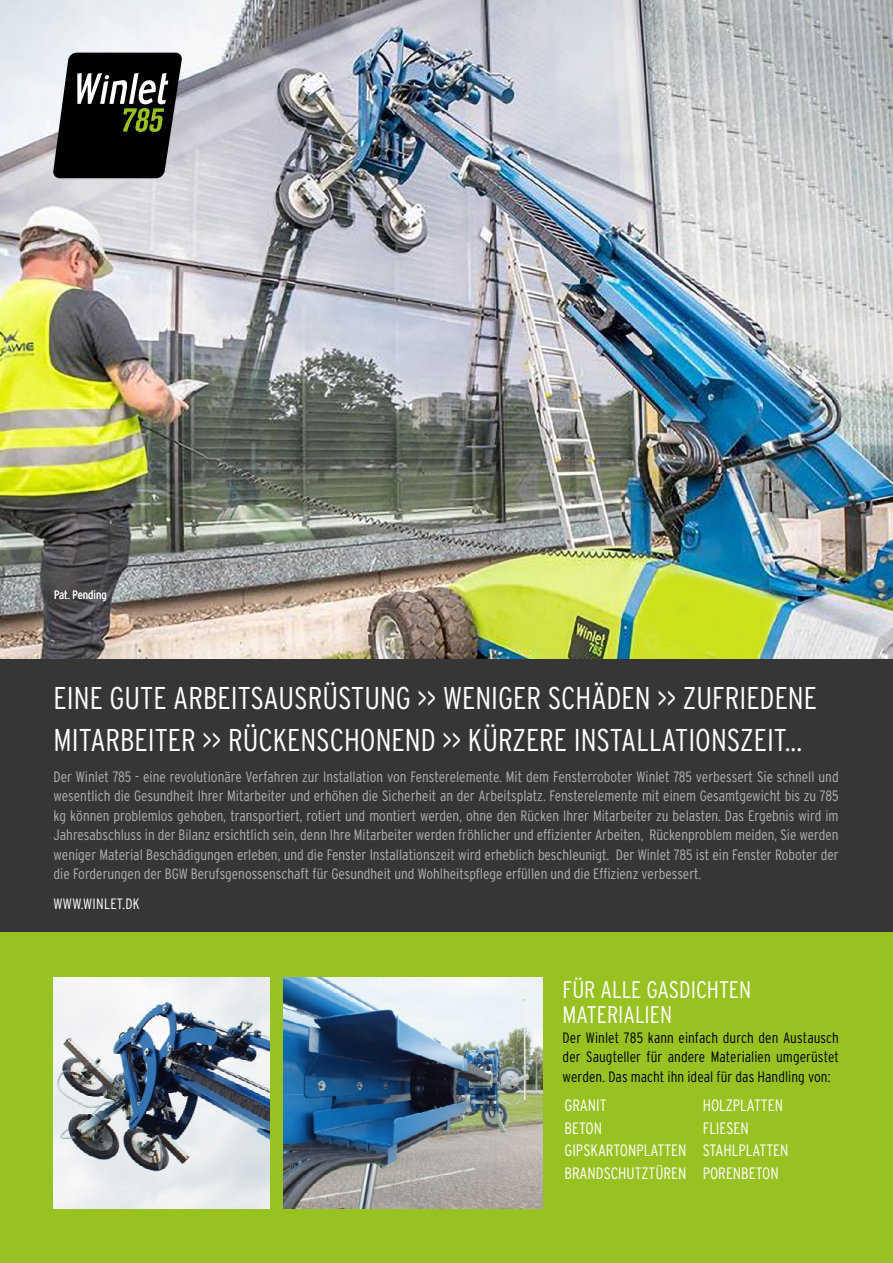
<style>
.page{position:relative;width:893px;height:1263px;background:#fff}
.page>*{position:absolute;margin:0;border:0;box-sizing:border-box;transform-origin:0 0}
.t1{font:300 condensed 31.5px/42px "Interstate";color:#fff}
.t2{font:300 condensed 24px/25.5px "Interstate";color:#fff}
.t3{font:300 condensed 16.5px/22.5px "Interstate";color:#fff}
.t4{font:300 condensed 15px/19.5px "Interstate";color:#b3b2b2;text-align:justify}
.t5{font:300 condensed 15px/19.5px "Interstate";letter-spacing:.005em;color:#000;text-align:justify}
.t6{font:300 condensed 15px "Interstate";letter-spacing:.02em;color:#fff}
.t7{font:300 condensed 12px "Interstate";color:#fff}
</style>
<div class="page">
<div style="left:0;top:897px;width:893px;height:366px;background:#98c222"></div>
<img style="left:0;top:0;width:893px;height:659px">
<div style="left:0;top:659px;width:893px;height:272px;background:#373636"></div>
<img style="left:284px;top:977px;width:259px;height:232px">
<img style="left:53px;top:977px;width:217px;height:232px">
<svg style="left:53px;top:53px;width:129px;height:125px;background:#343531"></svg>
<p class="t7" style="left:54px;top:587px;width:54px">Pat. Pending</p>
<h1 class="t1" style="left:54px;top:676px;width:765px">EINE GUTE ARBEITSAUSRÜSTUNG &gt;&gt; WENIGER SCHÄDEN &gt;&gt; ZUFRIEDENE<br>MITARBEITER &gt;&gt; RÜCKENSCHONEND &gt;&gt; KÜRZERE INSTALLATIONSZEIT...</h1>
<p class="t4" style="left:54px;top:767px;width:787px">Der Winlet 785 - eine revolutionäre Verfahren zur Installation von Fensterelemente. Mit dem Fensterroboter Winlet 785 verbessert Sie schnell und wesentlich die Gesundheit Ihrer Mitarbeiter und erhöhen die Sicherheit an der Arbeitsplatz. Fensterelemente mit einem Gesamtgewicht bis zu 785 kg können problemlos gehoben, transportiert, rotiert und montiert werden, ohne den Rücken Ihrer Mitarbeiter zu belasten. Das Ergebnis wird im Jahresabschluss in der Bilanz ersichtlich sein, denn Ihre Mitarbeiter werden fröhlicher und effizienter Arbeiten, Rückenproblem meiden, Sie werden weniger Material Beschädigungen erleben, und die Fenster Installationszeit wird erheblich beschleunigt. Der Winlet 785 ist ein Fenster Roboter der die Forderungen der BGW Berufsgenossenschaft für Gesundheit und Wohlheitspflege erfüllen und die Effizienz verbessert.</p>
<p class="t6" style="left:54px;top:895px;width:88px">WWW.WINLET.DK</p>
<h2 class="t2" style="left:563px;top:976px;width:190px">FÜR ALLE GASDICHTEN<br>MATERIALIEN</h2>
<p class="t5" style="left:563px;top:1027px;width:278px">Der Winlet 785 kann einfach durch den Austausch der Saugteller für andere Materialien umgerüstet werden. Das macht ihn ideal für das Handling von:</p>
<p class="t3" style="left:564px;top:1094px;width:124px">GRANIT<br>BETON<br>GIPSKARTONPLATTEN<br>BRANDSCHUTZTÜREN</p>
<p class="t3" style="left:703px;top:1094px;width:87px">HOLZPLATTEN<br>FLIESEN<br>STAHLPLATTEN<br>PORENBETON</p>
</div>
